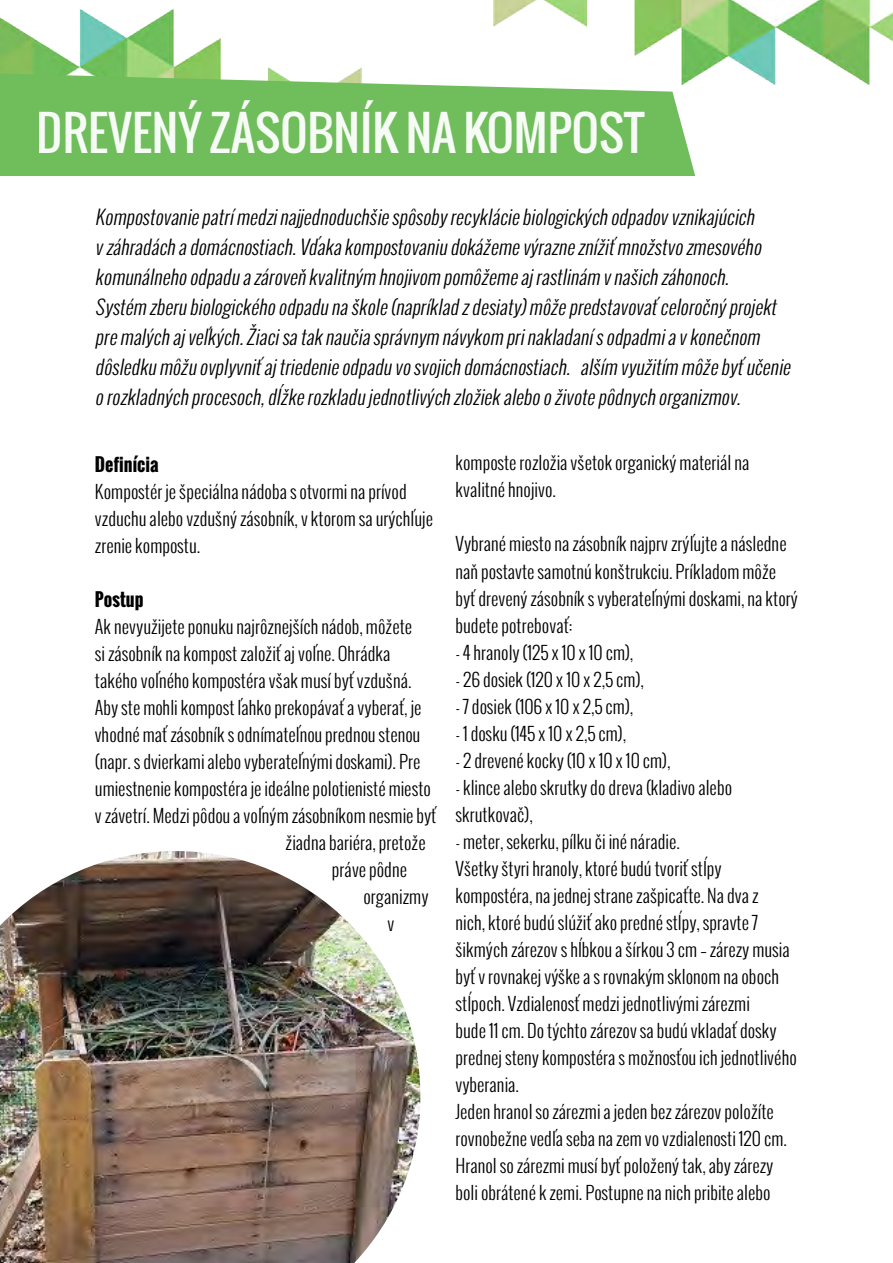
<style>
.page{position:relative;width:893px;height:1263px;background:#fff}
.page>*{position:absolute;margin:0;border:0;box-sizing:border-box;transform-origin:0 0}
.t1{font:47.1px "Oswald";color:#fff}
.t2{font:italic 300 19.5px/30px "Oswald";letter-spacing:-.01em;color:#000}
.t3{font:300 18px/27px "Oswald";color:#000}
.t4{font:700 18px "Oswald";color:#000}
</style>
<div class="page">
<img style="left:0;top:8px;width:362px;height:66px">
<div style="left:0;top:74px;width:695px;height:102px;background:#6fbd5b"></div>
<img style="left:447px;top:0;width:446px;height:90px">
<img style="left:0;top:851px;width:420px;height:412px">
<h1 class="t1" style="left:37px;top:98px;width:609px">DREVENÝ ZÁSOBNÍK NA KOMPOST</h1>
<p class="t2" style="left:95px;top:202px;width:701px">Kompostovaniepatrímedzinajjednoduchšiespôsobyrecykláciebiologickýchodpadovvznikajúcich vzáhradáchadomácnostiach.Vďakakompostovaniudokážemevýrazneznížiť množstvozmesového komunálnehoodpaduazároveňkvalitným hnojivom pomôžemeaj rastlinám vnašichzáhonoch.<br>Systém zberubiologickéhoodpadunaškole(napríkladzdesiaty)môžepredstavovať celoročnýprojekt premalýchaj veľkých.Žiacisataknaučiasprávnym návykom prinakladanísodpadmiavkonečnom dôsledkumôžuovplyvniť aj triedenieodpaduvosvojichdomácnostiach.Ďalším využitím môžebyť učenie orozkladnýchprocesoch,dĺžkerozkladujednotlivýchzložiekalebooživotepôdnychorganizmov.</p>
<p class="t4" style="left:95px;top:451px;width:65px">Definícia</p>
<p class="t3" style="left:95px;top:478px;width:340px">Kompostér je špeciálna nádoba s otvormi na prívod vzduchu alebo vzdušný zásobník, v ktorom sa urýchľuje zrenie kompostu.</p>
<p class="t4" style="left:95px;top:586px;width:50px">Postup</p>
<p class="t3" style="left:95px;top:613px;width:319px">Ak nevyužijete ponuku najrôznejších nádob, môžete</p>
<p class="t3" style="left:95px;top:640px;width:297px">si zásobník na kompost založiť aj voľne. Ohrádka</p>
<p class="t3" style="left:95px;top:667px;width:318px">takého voľného kompostéra však musí byť vzdušná.</p>
<p class="t3" style="left:95px;top:694px;width:328px">Aby ste mohli kompost ľahko prekopávať a vyberať, je</p>
<p class="t3" style="left:95px;top:721px;width:327px">vhodné mať zásobník s odnímateľnou prednou stenou</p>
<p class="t3" style="left:95px;top:748px;width:327px">(napr. s dvierkami alebo vyberateľnými doskami). Pre</p>
<p class="t3" style="left:95px;top:775px;width:338px">umiestnenie kompostéra je ideálne polotienisté miesto</p>
<p class="t3" style="left:95px;top:802px;width:343px">v závetrí. Medzi pôdou a voľným zásobníkom nesmie byť</p>
<p class="t3" style="left:285px;top:829px;width:142px">žiadna bariéra, pretože</p>
<p class="t3" style="left:332px;top:856px;width:77px">práve pôdne</p>
<p class="t3" style="left:363px;top:883px;width:66px">organizmy</p>
<p class="t3" style="left:387px;top:910px;width:8px">v</p>
<p class="t3" style="left:455px;top:449px;width:295px">komposte rozložia všetok organický materiál na kvalitné hnojivo.</p>
<p class="t3" style="left:455px;top:530px;width:344px">Vybrané miesto na zásobník najprv zrýľujte a následne naň postavte samotnú konštrukciu. Príkladom môže byť drevený zásobník s vyberateľnými doskami, na ktorý budete potrebovať:</p>
<p class="t3" style="left:455px;top:638px;width:179px">- 4 hranoly (125 x 10 x 10 cm),</p>
<p class="t3" style="left:455px;top:665px;width:190px">- 26 dosiek (120 x 10 x 2,5 cm),</p>
<p class="t3" style="left:455px;top:692px;width:179px">- 7 dosiek (106 x 10 x 2,5 cm),</p>
<p class="t3" style="left:455px;top:719px;width:172px">- 1 dosku (145 x 10 x 2,5 cm),</p>
<p class="t3" style="left:455px;top:746px;width:216px">- 2 drevené kocky (10 x 10 x 10 cm),</p>
<p class="t3" style="left:455px;top:773px;width:278px">- klince alebo skrutky do dreva (kladivo alebo skrutkovač),</p>
<p class="t3" style="left:455px;top:827px;width:343px">- meter, sekerku, pílku či iné náradie.<br>Všetky štyri hranoly, ktoré budú tvoriť stĺpy kompostéra, na jednej strane zašpicaťte. Na dva z<br>nich, ktoré budú slúžiť ako predné stĺpy, spravte 7 šikmých zárezov s hĺbkou a šírkou 3 cm – zárezy musia byť v rovnakej výške a s rovnakým sklonom na oboch stĺpoch. Vzdialenosť medzi jednotlivými zárezmi<br>bude 11 cm. Do týchto zárezov sa budú vkladať dosky prednej steny kompostéra s možnosťou ich jednotlivého vyberania.<br>Jeden hranol so zárezmi a jeden bez zárezov položíte rovnobežne vedľa seba na zem vo vzdialenosti 120 cm.<br>Hranol so zárezmi musí byť položený tak, aby zárezy boli obrátené k zemi. Postupne na nich pribite alebo</p>
</div>
